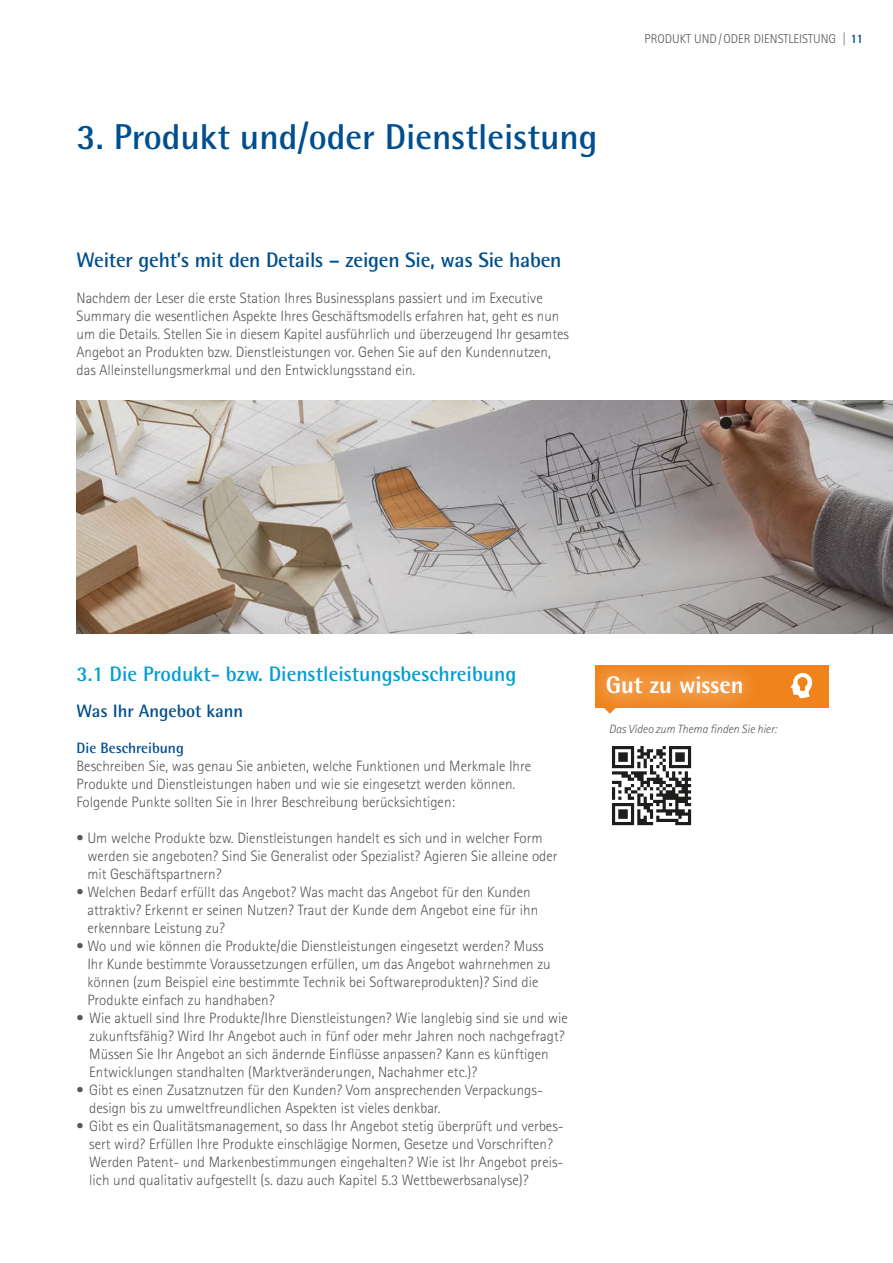
<style>
.page{position:relative;width:893px;height:1263px;background:#fff}
.page>*{position:absolute;margin:0;border:0;box-sizing:border-box;transform-origin:0 0}
.t1{font:700 36px "Rotis Semi Sans Std";color:#004e8d}
.t2{font:800 24px "Rotis Semi Sans Std";letter-spacing:-.005em;color:#fff}
.t3{font:700 21px "Rotis Semi Sans Std";letter-spacing:-.01em;color:#004e8d}
.t4{font:700 21px "Rotis Semi Sans Std";color:#009ed4}
.t5{font:700 18px "Rotis Semi Sans Std";color:#004e8d}
.t6{font:300 15px/18px "Rotis Sans Serif Std";color:#575756}
.t7{font:700 15px "Rotis Semi Sans Std";color:#004e8d}
.t8{font:300 12.75px "Rotis Sans Serif Std";color:#575756}
.t9{font:italic 300 12px "Rotis Sans Serif Std";color:#575756}
.s1{font-family:"Rotis Semi Sans Std";font-weight:700;color:#004e8d}
</style>
<div class="page">
<img style="left:77px;top:401px;width:816px;height:233px">
<svg style="left:612px;top:746px;width:80px;height:80px"></svg>
<svg style="left:612px;top:746px;width:79px;height:79px"></svg>
<div style="left:595px;top:665px;width:234px;height:43px;background:#f0831b"></div>
<div style="left:580px;top:649px;width:189px;height:72px;background:#fff"></div>
<div style="left:588px;top:657px;width:173px;height:56px;background:#fff;opacity:.75"></div>
<svg style="left:790px;top:673px;width:22px;height:25px"></svg>
<svg style="left:604px;top:708px;width:12px;height:6px"></svg>
<h1 class="t1" style="left:77px;top:115px;width:522px">3. Produkt und/oder Dienstleistung</h1>
<h3 class="t3" style="left:77px;top:247px;width:487px">Weiter geht’s mit den Details – zeigen Sie, was Sie haben</h3>
<p class="t6" style="left:77px;top:289px;width:494px">Nachdem der Leser die erste Station Ihres Businessplans passiert und im Executive Summary die wesentlichen Aspekte Ihres Geschäftsmodells erfahren hat, geht es nun um die Details. Stellen Sie in diesem Kapitel ausführlich und überzeugend Ihr gesamtes Angebot an Produkten bzw. Dienstleistungen vor. Gehen Sie auf den Kundennutzen, das Alleinstellungsmerkmal und den Entwicklungsstand ein.</p>
<p class="t8" style="left:645px;top:31px;width:220px">PRODUKT UND/ODER DIENSTLEISTUNG | <span class="s1">11</span></p>
<h3 class="t4" style="left:77px;top:661px;width:441px">3.1 Die Produkt- bzw. Dienstleistungsbeschreibung</h3>
<p class="t5" style="left:77px;top:700px;width:168px">Was Ihr Angebot kann</p>
<p class="t7" style="left:77px;top:739px;width:109px">Die Beschreibung</p>
<p class="t6" style="left:77px;top:757px;width:456px">Beschreiben Sie, was genau Sie anbieten, welche Funktionen und Merkmale Ihre<br>Produkte und Dienstleistungen haben und wie sie eingesetzt werden können.<br>Folgende Punkte sollten Sie in Ihrer Beschreibung berücksichtigen:</p>
<p class="t6" style="left:87px;top:829px;width:472px;text-indent:-11px">• Um welche Produkte bzw. Dienstleistungen handelt es sich und in welcher Form werden sie angeboten? Sind Sie Generalist oder Spezialist? Agieren Sie alleine oder mit Geschäftspartnern?</p>
<p class="t6" style="left:87px;top:883px;width:452px;text-indent:-11px">• Welchen Bedarf erfüllt das Angebot? Was macht das Angebot für den Kunden attraktiv? Erkennt er seinen Nutzen? Traut der Kunde dem Angebot eine für ihn erkennbare Leistung zu?</p>
<p class="t6" style="left:87px;top:937px;width:465px;text-indent:-11px">• Wo und wie können die Produkte/die Dienstleistungen eingesetzt werden? Muss Ihr Kunde bestimmte Voraussetzungen erfüllen, um das Angebot wahrnehmen zu können (zum Beispiel eine bestimmte Technik bei Softwareprodukten)? Sind die Produkte einfach zu handhaben?</p>
<p class="t6" style="left:89px;top:1009px;width:480px;text-indent:-13px">• Wie aktuell sind Ihre Produkte/Ihre Dienstleistungen? Wie langlebig sind sie und wie zukunftsfähig? Wird Ihr Angebot auch in fünf oder mehr Jahren noch nachgefragt?<br>Müssen Sie Ihr Angebot an sich ändernde Einflüsse anpassen? Kann es künftigen Entwicklungen standhalten (Marktveränderungen, Nachahmer etc.)?</p>
<p class="t6" style="left:89px;top:1081px;width:453px;text-indent:-13px">• Gibt es einen Zusatznutzen für den Kunden? Vom ansprechenden Verpackungs&shy;design bis zu umweltfreundlichen Aspekten ist vieles denkbar.</p>
<p class="t6" style="left:89px;top:1117px;width:476px;text-indent:-13px">• Gibt es ein Qualitätsmanagement, so dass Ihr Angebot stetig überprüft und verbes&shy;sert wird? Erfüllen Ihre Produkte einschlägige Normen, Gesetze und Vorschriften?<br>Werden Patent- und Markenbestimmungen eingehalten? Wie ist Ihr Angebot preis&shy;lich und qualitativ aufgestellt (s. dazu auch Kapitel 5.3 Wettbewerbsanalyse)?</p>
<h2 class="t2" style="left:606px;top:669px;width:139px">Gut zu wissen</h2>
<p class="t9" style="left:609px;top:722px;width:169px">Das Video zum Thema finden Sie hier:</p>
</div>
